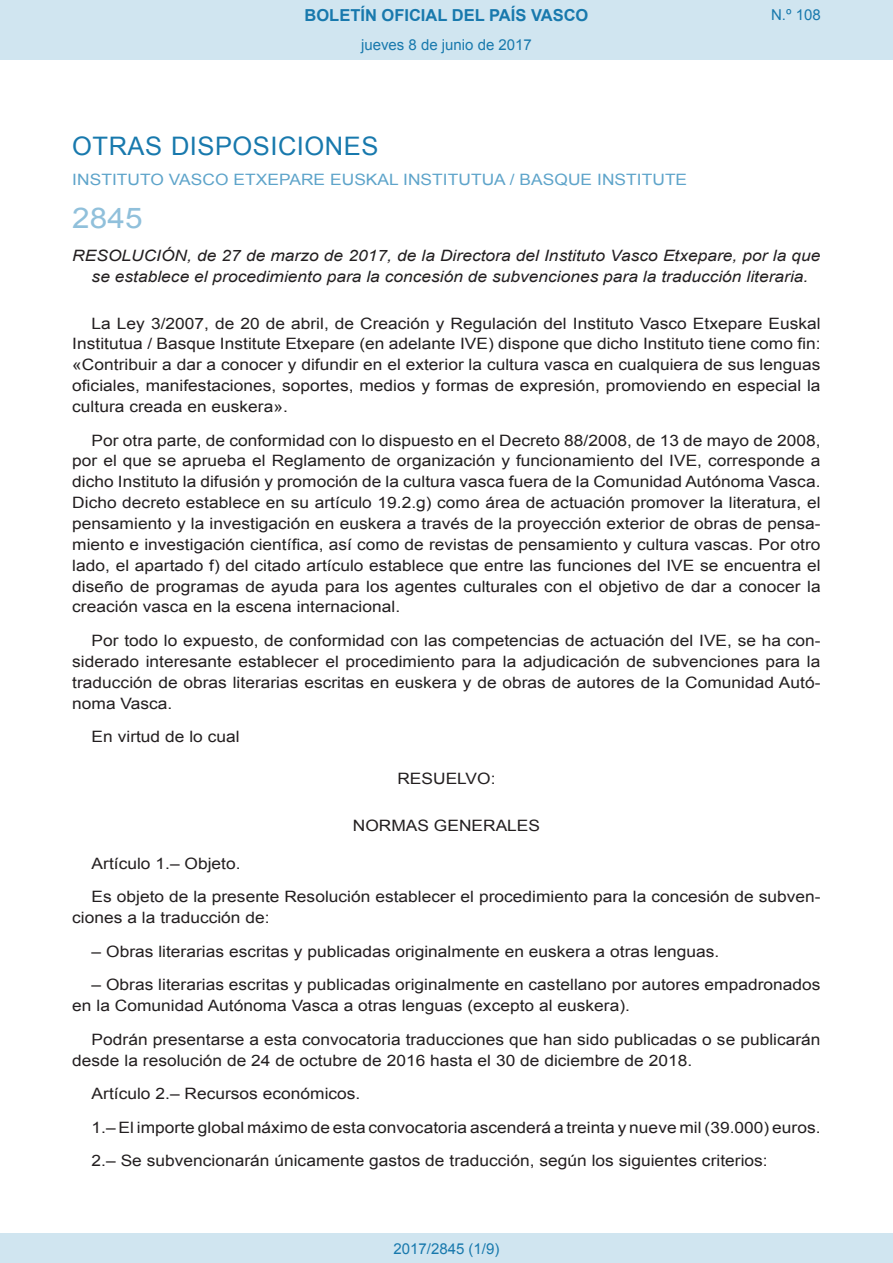
<style>
.page{position:relative;width:893px;height:1263px;background:#fff}
.page>*{position:absolute;margin:0;border:0;box-sizing:border-box;transform-origin:0 0}
.BOPVOrden{font:28.5px "Arial";color:#90c0db;scale:1.11 1}
.BOPVSeccion{font:25.5px "Arial";letter-spacing:.02em;color:#1879ad}
.t1{font:700 16.5px "Arial";color:#1879ad}
.BOPVDetalle{font:15.6px/20.9px "Arial";color:#231f20;text-align:justify;scale:1.11 1}
.BOPVTitulo{font:italic 15.6px/20.9px "Arial";color:#231f20;text-align:center;scale:1.11 1}
.BOPVOrganismo{font:15.6px "Arial";letter-spacing:.005em;color:#5ea4ca;scale:1.11 1}
.BOPVClave{font:15.6px "Arial";color:#231f20;scale:1.11 1}
.Paginacion_Centro{font:15px "Arial";color:#1879ad}
</style>
<div class="page">
<div style="left:0;top:0;width:893px;height:60px;background:#d0e5f0"></div>
<div style="left:0;top:1233px;width:893px;height:30px;background:#d0e5f0"></div>
<p class="t1" style="left:305px;top:4px;width:285px">BOLETÍN OFICIAL DEL PAÍS VASCO</p>
<p class="Paginacion_Centro" style="left:361px;top:35px;width:172px">jueves 8 de junio de 2017</p>
<p class="Paginacion_Centro" style="left:771px;top:5px;width:51px">N.º 108</p>
<p class="BOPVSeccion" style="left:72px;top:129px;width:308px">OTRAS DISPOSICIONES</p>
<p class="BOPVOrganismo" style="left:72px;top:169px;width:555px">INSTITUTO VASCO ETXEPARE EUSKAL INSTITUTUA / BASQUE INSTITUTE</p>
<p class="BOPVOrden" style="left:72px;top:199px;width:65px">2845</p>
<p class="BOPVTitulo" style="left:72px;top:246px;width:676px">RESOLUCIÓN, de 27 de marzo de 2017, de la Directora del Instituto Vasco Etxepare, por la que se establece el procedimiento para la concesión de subvenciones para la traducción literaria.</p>
<p class="BOPVDetalle" style="left:72px;top:313px;width:676px;text-indent:19px">La Ley 3/2007, de 20 de abril, de Creación y Regulación del Instituto Vasco Etxepare Euskal Institutua / Basque Institute Etxepare (en adelante IVE) dispone que dicho Instituto tiene como fin: «Contribuir a dar a conocer y difundir en el exterior la cultura vasca en cualquiera de sus lenguas oficiales, manifestaciones, soportes, medios y formas de expresión, promoviendo en especial la cultura creada en euskera».</p>
<p class="BOPVDetalle" style="left:72px;top:430px;width:676px;text-indent:19px">Por otra parte, de conformidad con lo dispuesto en el Decreto 88/2008, de 13 de mayo de 2008, por el que se aprueba el Reglamento de organización y funcionamiento del IVE, corresponde a dicho Instituto la difusión y promoción de la cultura vasca fuera de la Comunidad Autónoma Vasca.<br>Dicho decreto establece en su artículo 19.2.g) como área de actuación promover la literatura, el pensamiento y la investigación en euskera a través de la proyección exterior de obras de pensa&shy;miento e investigación científica, así como de revistas de pensamiento y cultura vascas. Por otro lado, el apartado f) del citado artículo establece que entre las funciones del IVE se encuentra el diseño de programas de ayuda para los agentes culturales con el objetivo de dar a conocer la creación vasca en la escena internacional.</p>
<p class="BOPVDetalle" style="left:72px;top:630px;width:676px;text-indent:19px">Por todo lo expuesto, de conformidad con las competencias de actuación del IVE, se ha con&shy;siderado interesante establecer el procedimiento para la adjudicación de subvenciones para la traducción de obras literarias escritas en euskera y de obras de autores de la Comunidad Autó&shy;noma Vasca.</p>
<p class="BOPVDetalle" style="left:92px;top:726px;width:135px">En virtud de lo cual</p>
<p class="BOPVClave" style="left:397px;top:768px;width:90px">RESUELVO:</p>
<p class="BOPVClave" style="left:353px;top:815px;width:170px">NORMAS GENERALES</p>
<p class="BOPVDetalle" style="left:92px;top:853px;width:136px">Artículo 1.– Objeto.</p>
<p class="BOPVDetalle" style="left:72px;top:886px;width:676px;text-indent:19px">Es objeto de la presente Resolución establecer el procedimiento para la concesión de subven&shy;ciones a la traducción de:</p>
<p class="BOPVDetalle" style="left:92px;top:941px;width:567px">– Obras literarias escritas y publicadas originalmente en euskera a otras lenguas.</p>
<p class="BOPVDetalle" style="left:72px;top:974px;width:676px;text-indent:19px">– Obras literarias escritas y publicadas originalmente en castellano por autores empadronados en la Comunidad Autónoma Vasca a otras lenguas (excepto al euskera).</p>
<p class="BOPVDetalle" style="left:72px;top:1029px;width:676px;text-indent:19px">Podrán presentarse a esta convocatoria traducciones que han sido publicadas o se publicarán desde la resolución de 24 de octubre de 2016 hasta el 30 de diciembre de 2018.</p>
<p class="BOPVDetalle" style="left:92px;top:1083px;width:244px">Artículo 2.– Recursos económicos.</p>
<p class="BOPVDetalle" style="left:92px;top:1117px;width:658px">1.– El importe global máximo de esta convocatoria ascenderá a treinta y nueve mil (39.000) euros.</p>
<p class="BOPVDetalle" style="left:92px;top:1150px;width:611px">2.– Se subvencionarán únicamente gastos de traducción, según los siguientes criterios:</p>
<p class="Paginacion_Centro" style="left:393px;top:1238px;width:107px">2017/2845 (1/9)</p>
</div>
